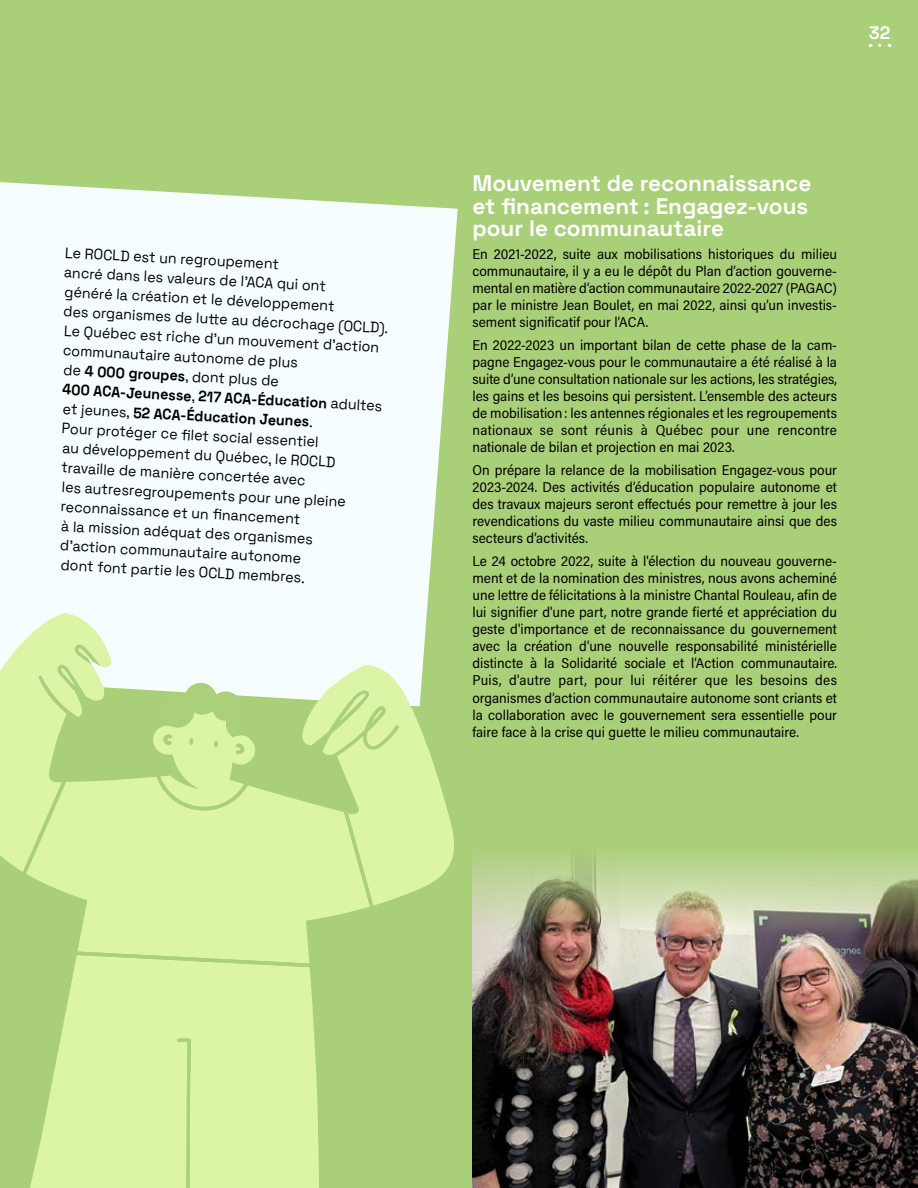
<style>
.page{position:relative;width:918px;height:1188px;background:#a9cf78}
.page>*{position:absolute;margin:0;border:0;box-sizing:border-box;transform-origin:0 0}
.t1{font:700 22.5px/22.5px "Space Grotesk";color:#fff}
.t2{font:700 18px "Space Grotesk";color:#fff}
.t3{font:15px "Space Grotesk";color:#000;scale:.95 1}
.t4{font:700 15px "Space Grotesk";color:#000;scale:.95 1}
.t5{font:14.25px/17.1px "Acumin Pro Semi Cond";color:#000;text-align:justify}
.s1{font-weight:700}
.s2{font-weight:400}
</style>
<div class="page">
<img style="left:472px;top:854px;width:446px;height:334px">
<div style="left:0;top:182px;width:458px;height:518px;background:#f6fdfe"></div>
<svg style="left:27px;top:777px;width:341px;height:175px;fill:#dbf4a5"></svg>
<svg style="left:30px;top:955px;width:289px;height:233px;background:#d5f0a0"></svg>
<svg style="left:0;top:613px;width:112px;height:261px"></svg>
<svg style="left:77px;top:952px;width:233px;height:15px"></svg>
<svg style="left:176px;top:1038px;width:15px;height:150px"></svg>
<svg style="left:153px;top:683px;width:103px;height:131px"></svg>
<svg style="left:302px;top:665px;width:153px;height:242px"></svg>
<p class="t3" style="left:66px;top:242px;width:227px;rotate:3deg">Le ROCLD est un regroupement</p>
<p class="t3" style="left:65px;top:261px;width:277px;rotate:3deg">ancré dans les valeurs de l’ACA qui ont</p>
<p class="t3" style="left:65px;top:281px;width:286px;rotate:3deg">généré la création et le développement</p>
<p class="t3" style="left:64px;top:300px;width:344px;rotate:3deg">des organismes de lutt e au décrochage (OCLD).</p>
<p class="t3" style="left:65px;top:320px;width:334px;rotate:3deg">Le Québec est riche d’un mouvement d’action</p>
<p class="t3" style="left:64px;top:339px;width:249px;rotate:3deg">communautaire autonome de plus</p>
<p class="t3" style="left:64px;top:359px;width:229px;rotate:3deg">de <span class="s1">4 000 groupes</span>, dont plus de</p>
<p class="t4" style="left:63px;top:378px;width:339px;rotate:3deg">400 ACA-Jeunesse<span class="s2">,</span> 217 ACA-Éducation <span class="s2">adultes</span></p>
<p class="t4" style="left:63px;top:398px;width:265px;rotate:3deg"><span class="s2">et jeunes,</span> 52 ACA-Éducation Jeunes<span class="s2">.</span></p>
<p class="t3" style="left:62px;top:417px;width:272px;rotate:3deg">Pour protéger ce fi let social essentiel</p>
<p class="t3" style="left:63px;top:437px;width:290px;rotate:3deg">au développement du Québec, le ROCLD</p>
<p class="t3" style="left:62px;top:456px;width:259px;rotate:3deg">travaille de manière concertée avec</p>
<p class="t3" style="left:62px;top:476px;width:301px;rotate:3deg">les autresregroupements pour une pleine</p>
<p class="t3" style="left:61px;top:495px;width:254px;rotate:3deg">reconnaissance et un fi nancement</p>
<p class="t3" style="left:62px;top:515px;width:267px;rotate:3deg">à la mission adéquat des organismes</p>
<p class="t3" style="left:61px;top:534px;width:256px;rotate:3deg">d’action communautaire autonome</p>
<p class="t3" style="left:61px;top:554px;width:259px;rotate:3deg">dont font partie les OCLD membres.</p>
<p class="t2" style="left:869px;top:20px;width:23px">32</p>
<h1 class="t1" style="left:472px;top:171px;width:340px">Mouvement de reconnaissance et financement : Engagez-vous pour le communautaire</h1>
<p class="t5" style="left:472px;top:245px;width:366px">En 2021-2022, suite aux mobilisations historiques du milieu communautaire, il y a eu le dépôt du Plan d’action gouverne&shy;mental en matière d’action communautaire 2022-2027 (PAGAC) par le ministre Jean Boulet, en mai 2022, ainsi qu’un investis&shy;sement significatif pour l’ACA.</p>
<p class="t5" style="left:472px;top:336px;width:366px">En 2022-2023 un important bilan de cette phase de la cam&shy;pagne Engagez-vous pour le communautaire a été réalisé à la suite d’une consultation nationale sur les actions, les stratégies, les gains et les besoins qui persistent. L’ensemble des acteurs de mobilisation: les antennes régionales et les regroupements nationaux se sont réunis à Québec pour une rencontre nationale de bilan et projection en mai 2023.</p>
<p class="t5" style="left:472px;top:461px;width:366px">On prépare la relance de la mobilisation Engagez-vous pour 2023-2024. Des activités d’éducation populaire autonome et des travaux majeurs seront effectués pour remettre à jour les revendications du vaste milieu communautaire ainsi que des secteurs d’activités.</p>
<p class="t5" style="left:472px;top:552px;width:366px">Le 24 octobre 2022, suite à l'élection du nouveau gouverne&shy;ment et de la nomination des ministres, nous avons acheminé une lettre de félicitations à la ministre Chantal Rouleau, afin de lui signifier d'une part, notre grande fierté et appréciation du geste d'importance et de reconnaissance du gouvernement avec la création d'une nouvelle responsabilité ministérielle distincte à la Solidarité sociale et l’Action communautaire.<br>Puis, d'autre part, pour lui réitérer que les besoins des organismes d’action communautaire autonome sont criants et la collaboration avec le gouvernement sera essentielle pour faire face à la crise qui guette le milieu communautaire.</p>
</div>
